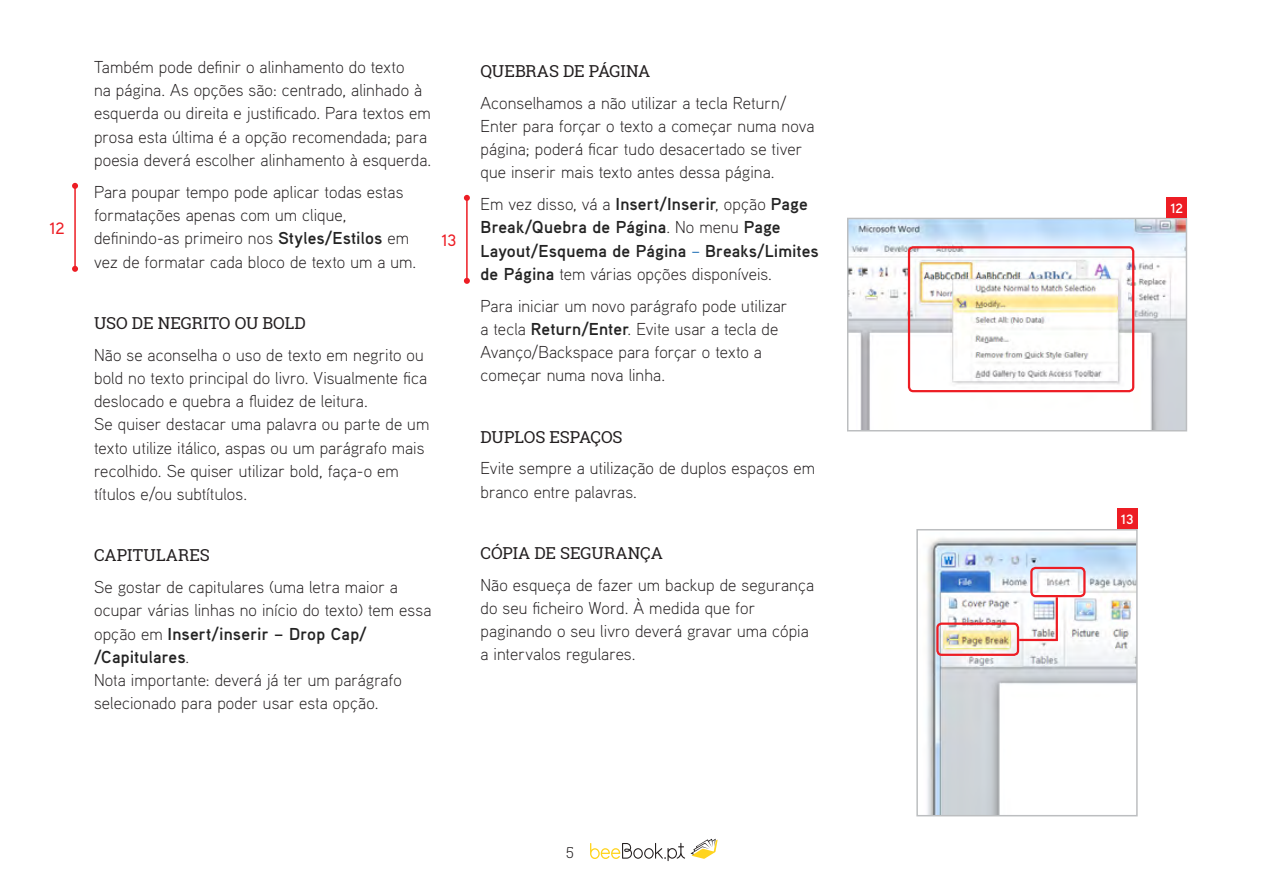
<style>
.page{position:relative;width:1263px;height:893px;background:#fff}
.page>*{position:absolute;margin:0;border:0;box-sizing:border-box;transform-origin:0 0}
.t1{font:300 17.25px/23.2px "Aaux Pro";letter-spacing:.005em;color:#231f20}
.t2{font:700 17.25px/23.2px "Aaux Pro";letter-spacing:.01em;color:#232323}
.t3{font:16.5px "Roboto Slab";letter-spacing:-.005em;color:#231f20}
.t4{font:500 16.5px "Aaux Pro";color:#ed1d24}
.t5{font:300 15px "Roboto Slab";color:#231f20}
.t6{font:700 13.5px "Aaux Pro";color:#fff}
.s1{font-weight:700;color:#232323}
.s2{font-weight:300;color:#231f20}
.s3{font-weight:300;color:#005baa}
</style>
<div class="page">
<img style="left:850px;top:221px;width:334px;height:207px">
<div style="left:847px;top:218px;width:340px;height:213px;border:2px solid #bcbec0"></div>
<img style="left:926px;top:538px;width:209px;height:275px">
<div style="left:916px;top:529px;width:222px;height:287px;border:2px solid #bcbec0"></div>
<div style="left:1166px;top:198px;width:21px;height:20px;background:#ed1d24"></div>
<div style="left:1117px;top:509px;width:20px;height:20px;background:#ed1d24"></div>
<svg style="left:590px;top:843px;width:95px;height:18px"></svg>
<svg style="left:691px;top:839px;width:27px;height:20px"></svg>
<div style="left:908px;top:246px;width:226px;height:146px;border:2px solid #ed1d24;border-radius:4px"></div>
<div style="left:1030px;top:567px;width:55px;height:30px;border:2px solid #ed1d24;border-radius:4px"></div>
<div style="left:936px;top:622px;width:83px;height:34px;border:2px solid #ed1d24;border-radius:4px"></div>
<svg style="left:1017px;top:595px;width:42px;height:47px"></svg>
<hr style="left:74px;top:186px;width:2px;height:83px;background:#ed1d24">
<svg style="left:72px;top:183px;width:6px;height:6px"></svg>
<svg style="left:72px;top:266px;width:6px;height:6px"></svg>
<hr style="left:466px;top:198px;width:2px;height:83px;background:#ed1d24">
<svg style="left:464px;top:195px;width:6px;height:6px"></svg>
<svg style="left:464px;top:278px;width:6px;height:6px"></svg>
<p class="t4" style="left:49px;top:218px;width:17px">12</p>
<p class="t1" style="left:94px;top:55px;width:339px">Também pode definir o alinhamento do texto<br>na página. As opções são: centrado, alinhado à esquerda ou direita e justificado. Para textos em prosa esta última é a opção recomendada; para poesia deverá escolher alinhamento à esquerda.</p>
<p class="t1" style="left:94px;top:180px;width:324px">Para poupar tempo pode aplicar todas estas formatações apenas com um clique, definindo-as primeiro nos <span class="s1">Styles/Estilos</span> em vez de formatar cada bloco de texto um a um.</p>
<p class="t4" style="left:442px;top:230px;width:16px">13</p>
<p class="t3" style="left:94px;top:311px;width:213px">USO DE NEGRITO OU BOLD</p>
<p class="t1" style="left:94px;top:342px;width:337px">Não se aconselha o uso de texto em negrito ou bold no texto principal do livro. Visualmente fica deslocado e quebra a fluidez de leitura.<br>Se quiser destacar uma palavra ou parte de um texto utilize itálico, aspas ou um parágrafo mais recolhido. Se quiser utilizar bold, faça-o em títulos e/ou subtítulos.</p>
<p class="t3" style="left:94px;top:544px;width:117px">CAPITULARES</p>
<p class="t1" style="left:94px;top:575px;width:339px">Se gostar de capitulares (uma letra maior a ocupar várias linhas no início do texto) tem essa opção em <span class="s1">Insert/inserir – Drop Cap/ /Capitulares</span>.<br>Nota importante: deverá já ter um parágrafo selecionado para poder usar esta opção.</p>
<p class="t3" style="left:480px;top:60px;width:171px">QUEBRAS DE PÁGINA</p>
<p class="t1" style="left:480px;top:90px;width:335px">Aconselhamos a não utilizar a tecla Return/ Enter para forçar o texto a começar numa nova página; poderá ficar tudo desacertado se tiver que inserir mais texto antes dessa página.</p>
<p class="t2" style="left:480px;top:192px;width:340px"><span class="s2">Em vez disso, vá a</span> Insert/Inserir<span class="s2">, opção</span> Page Break/Quebra de Página<span class="s2">. No menu</span> Page Layout/Esquema de Página <span class="s3">–</span> Breaks/Limites de Página <span class="s2">tem várias opções disponíveis.</span></p>
<p class="t1" style="left:480px;top:293px;width:308px">Para iniciar um novo parágrafo pode utilizar a tecla <span class="s1">Return/Enter</span>. Evite usar a tecla de Avanço/Backspace para forçar o texto a começar numa nova linha.</p>
<p class="t3" style="left:480px;top:425px;width:144px">DUPLOS ESPAÇOS</p>
<p class="t1" style="left:480px;top:456px;width:336px">Evite sempre a utilização de duplos espaços em branco entre palavras.</p>
<p class="t3" style="left:480px;top:542px;width:184px">CÓPIA DE SEGURANÇA</p>
<p class="t1" style="left:480px;top:572px;width:335px">Não esqueça de fazer um backup de segurança do seu ficheiro Word. À medida que for paginando o seu livro deverá gravar uma cópia a intervalos regulares.</p>
<p class="t5" style="left:566px;top:842px;width:9px">5</p>
<p class="t6" style="left:1170px;top:200px;width:14px">12</p>
<p class="t6" style="left:1121px;top:511px;width:14px">13</p>
</div>
